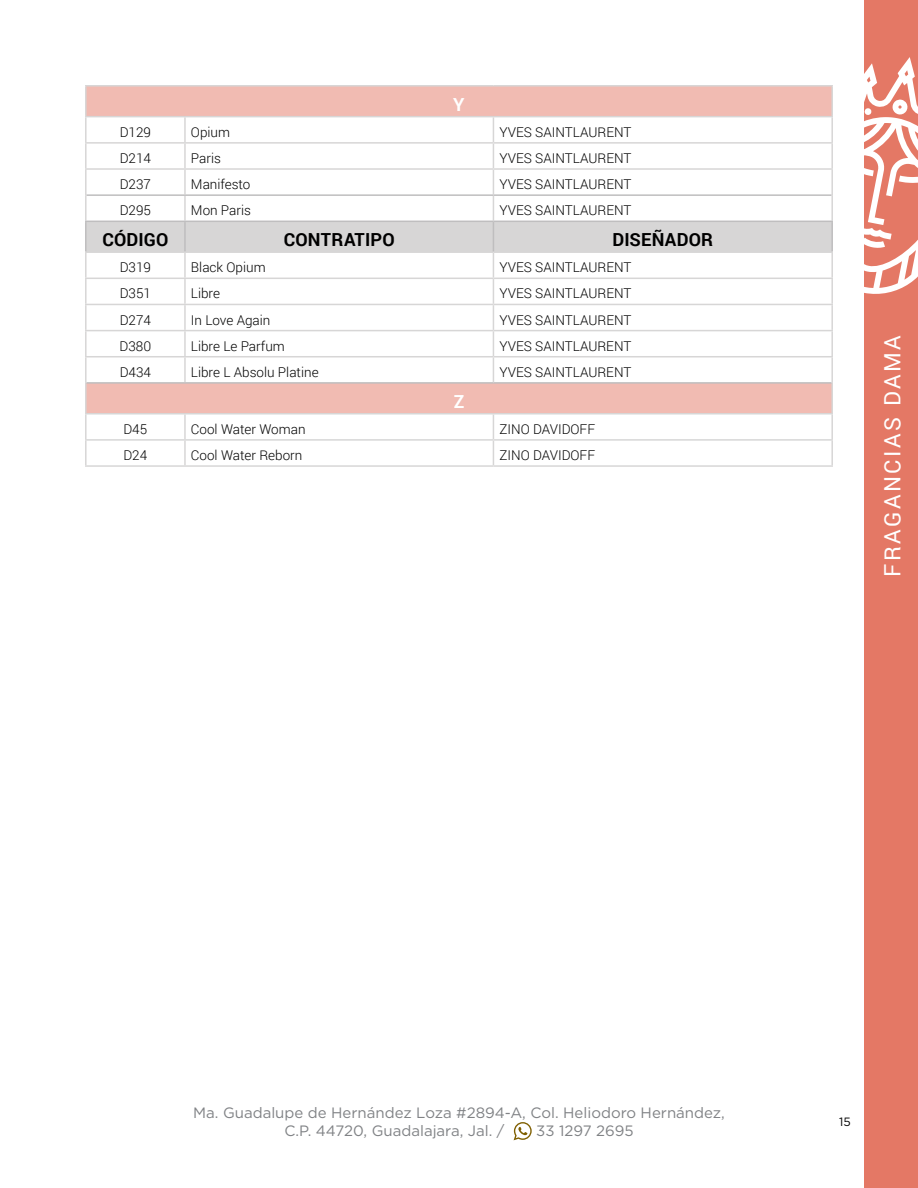
<style>
.page{position:relative;width:918px;height:1188px;background:#fff}
.page>*{position:absolute;margin:0;border:0;box-sizing:border-box;transform-origin:0 0}
.t1{font:22.5px "Roboto";letter-spacing:.11em;color:#fff}
.t2{font:700 18px "Roboto";letter-spacing:.01em;color:#000}
.t3{font:700 18px "Roboto";color:#fff}
.t4{font:15px/18px "Gotham";color:#808285}
.t5{font:300 13.5px "Roboto";color:#000}
.t6{font:12px "Gotham";color:#000}
</style>
<div class="page">
<div style="left:864px;top:0;width:54px;height:1188px;background:#e47865"></div>
<svg style="left:514px;top:1122px;width:18px;height:18px"></svg>
<div style="left:87px;top:384px;width:744px;height:29px;background:#f1bbb2"></div>
<hr style="left:85px;top:85px;width:100px;height:2px;background:#d7d6d6">
<hr style="left:85px;top:87px;width:2px;height:29px;background:#d7d6d6">
<hr style="left:85px;top:116px;width:100px;height:1px;background:#d7d6d6">
<hr style="left:85px;top:117px;width:2px;height:25px;background:#d7d6d6">
<hr style="left:85px;top:142px;width:100px;height:2px;background:#d7d6d6">
<hr style="left:85px;top:144px;width:2px;height:24px;background:#d7d6d6">
<hr style="left:85px;top:168px;width:100px;height:2px;background:#d7d6d6">
<hr style="left:85px;top:170px;width:2px;height:25px;background:#d7d6d6">
<hr style="left:85px;top:195px;width:2px;height:26px;background:#d7d6d6">
<hr style="left:85px;top:251px;width:100px;height:2px;background:#d7d6d6">
<hr style="left:85px;top:253px;width:2px;height:25px;background:#d7d6d6">
<hr style="left:85px;top:278px;width:100px;height:1px;background:#d7d6d6">
<hr style="left:85px;top:279px;width:2px;height:25px;background:#d7d6d6">
<hr style="left:85px;top:304px;width:100px;height:1px;background:#d7d6d6">
<hr style="left:85px;top:305px;width:2px;height:25px;background:#d7d6d6">
<hr style="left:85px;top:330px;width:100px;height:1px;background:#d7d6d6">
<hr style="left:85px;top:331px;width:2px;height:25px;background:#d7d6d6">
<hr style="left:85px;top:356px;width:100px;height:1px;background:#d7d6d6">
<hr style="left:85px;top:357px;width:2px;height:26px;background:#d7d6d6">
<hr style="left:831px;top:357px;width:2px;height:26px;background:#d7d6d6">
<hr style="left:85px;top:383px;width:2px;height:30px;background:#d7d6d6">
<hr style="left:831px;top:383px;width:2px;height:30px;background:#d7d6d6">
<hr style="left:85px;top:413px;width:100px;height:2px;background:#d7d6d6">
<hr style="left:85px;top:415px;width:2px;height:24px;background:#d7d6d6">
<hr style="left:185px;top:413px;width:308px;height:2px;background:#d7d6d6">
<hr style="left:184px;top:415px;width:2px;height:24px;background:#d7d6d6">
<hr style="left:493px;top:413px;width:340px;height:2px;background:#d7d6d6">
<hr style="left:831px;top:415px;width:2px;height:24px;background:#d7d6d6">
<hr style="left:85px;top:439px;width:100px;height:2px;background:#d7d6d6">
<hr style="left:85px;top:441px;width:2px;height:24px;background:#d7d6d6">
<hr style="left:185px;top:439px;width:308px;height:2px;background:#d7d6d6">
<hr style="left:184px;top:441px;width:2px;height:24px;background:#d7d6d6">
<hr style="left:493px;top:439px;width:340px;height:2px;background:#d7d6d6">
<svg style="left:493px;top:415px;width:1px;height:50px"></svg>
<hr style="left:831px;top:441px;width:2px;height:24px;background:#d7d6d6">
<hr style="left:85px;top:465px;width:100px;height:2px;background:#d7d6d6">
<hr style="left:185px;top:465px;width:308px;height:2px;background:#d7d6d6">
<hr style="left:493px;top:465px;width:340px;height:2px;background:#d7d6d6">
<hr style="left:85px;top:221px;width:100px;height:1px;background:#bfbebf">
<hr style="left:85px;top:222px;width:2px;height:29px;background:#bfbebf">
<svg style="left:86px;top:57px;width:832px;height:325px"></svg>
<hr style="left:831px;top:222px;width:2px;height:29px;background:#bfbebf">
<hr style="left:87px;top:382px;width:98px;height:2px;background:#bfbebf">
<hr style="left:185px;top:382px;width:308px;height:2px;background:#bfbebf">
<hr style="left:493px;top:382px;width:338px;height:2px;background:#bfbebf">
<h2 class="t3" style="left:453px;top:92px;width:13px">Y</h2>
<p class="t5" style="left:120px;top:123px;width:33px">D129</p>
<p class="t5" style="left:191px;top:123px;width:41px">Opium</p>
<p class="t5" style="left:499px;top:123px;width:134px">YVES SAINTLAURENT</p>
<p class="t5" style="left:120px;top:149px;width:33px">D214</p>
<p class="t5" style="left:191px;top:149px;width:32px">Paris</p>
<p class="t5" style="left:499px;top:149px;width:134px">YVES SAINTLAURENT</p>
<p class="t5" style="left:120px;top:175px;width:33px">D237</p>
<p class="t5" style="left:191px;top:175px;width:61px">Manifesto</p>
<p class="t5" style="left:499px;top:175px;width:134px">YVES SAINTLAURENT</p>
<p class="t5" style="left:120px;top:201px;width:33px">D295</p>
<p class="t5" style="left:191px;top:201px;width:62px">Mon Paris</p>
<p class="t5" style="left:499px;top:201px;width:134px">YVES SAINTLAURENT</p>
<h2 class="t2" style="left:102px;top:227px;width:67px">CÓDIGO</h2>
<h2 class="t2" style="left:284px;top:227px;width:113px">CONTRATIPO</h2>
<h2 class="t2" style="left:613px;top:227px;width:102px">DISEÑADOR</h2>
<p class="t5" style="left:120px;top:258px;width:33px">D319</p>
<p class="t5" style="left:191px;top:258px;width:76px">Black Opium</p>
<p class="t5" style="left:499px;top:258px;width:134px">YVES SAINTLAURENT</p>
<p class="t5" style="left:120px;top:284px;width:33px">D351</p>
<p class="t5" style="left:191px;top:284px;width:31px">Libre</p>
<p class="t5" style="left:499px;top:284px;width:134px">YVES SAINTLAURENT</p>
<p class="t5" style="left:120px;top:310px;width:33px">D274</p>
<p class="t5" style="left:191px;top:310px;width:81px">In Love Again</p>
<p class="t5" style="left:499px;top:310px;width:134px">YVES SAINTLAURENT</p>
<p class="t5" style="left:120px;top:337px;width:33px">D380</p>
<p class="t5" style="left:191px;top:337px;width:95px">Libre Le Parfum</p>
<p class="t5" style="left:499px;top:337px;width:134px">YVES SAINTLAURENT</p>
<p class="t5" style="left:120px;top:363px;width:33px">D434</p>
<p class="t5" style="left:191px;top:363px;width:129px">Libre L Absolu Platine</p>
<p class="t5" style="left:499px;top:363px;width:134px">YVES SAINTLAURENT</p>
<h2 class="t3" style="left:454px;top:389px;width:12px">Z</h2>
<p class="t5" style="left:123px;top:420px;width:25px">D45</p>
<p class="t5" style="left:191px;top:420px;width:116px">Cool Water Woman</p>
<p class="t5" style="left:499px;top:420px;width:97px">ZINO DAVIDOFF</p>
<p class="t5" style="left:123px;top:446px;width:25px">D24</p>
<p class="t5" style="left:191px;top:446px;width:113px">Cool Water Reborn</p>
<p class="t5" style="left:499px;top:446px;width:97px">ZINO DAVIDOFF</p>
<h1 class="t1" style="left:877px;top:577px;width:243px;rotate:-90deg">FRAGANCIAS DAMA</h1>
<p class="t4" style="left:284px;top:1103px;width:442px;text-indent:-91px">Ma. Guadalupe de Hernández Loza #2894-A, Col. Heliodoro Hernández,<br>C.P. 44720, Guadalajara, Jal. /</p>
<p class="t4" style="left:536px;top:1121px;width:99px">33 1297 2695</p>
<p class="t6" style="left:839px;top:1114px;width:13px">15</p>
</div>
